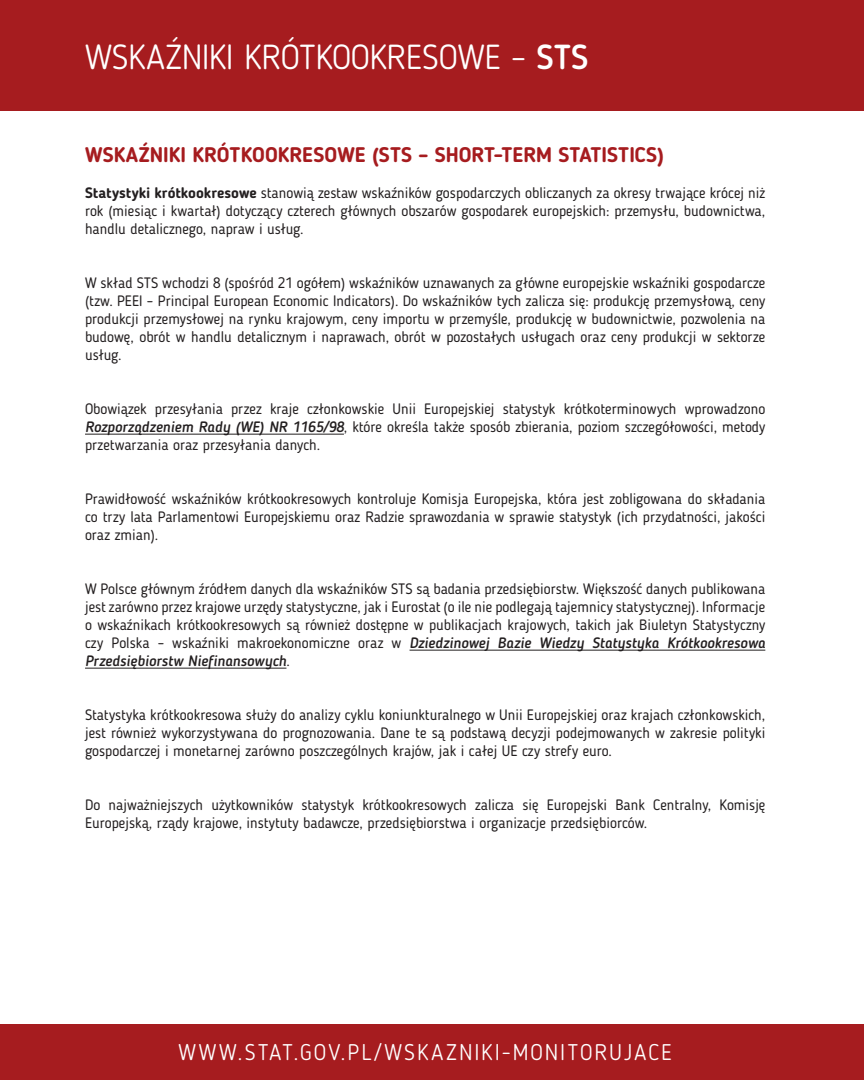
<style>
.page{position:relative;width:864px;height:1080px;background:#fff}
.page>*{position:absolute;margin:0;border:0;box-sizing:border-box;transform-origin:0 0}
.Section_spread_title{font:300 34.5px "Blogger Sans";letter-spacing:-.005em;color:#fff}
.Section_spread_title-2{font:300 22.5px "Blogger Sans";letter-spacing:.09em;color:#fff}
.t1{font:700 21px "Blogger Sans";color:#a61c1f}
.t2{font:15px/18px "Blogger Sans";color:#231f20;text-align:justify}
.s1{font-weight:500}
.s2{font-weight:700}
.s3{font-weight:500;font-style:italic}
</style>
<div class="page">
<div style="left:0;top:0;width:864px;height:111px;background:#a61c1f"></div>
<div style="left:0;top:1025px;width:864px;height:55px;background:#a61c1f"></div>
<hr style="left:85px;top:434px;width:259px;height:1px;background:#231f20">
<hr style="left:410px;top:650px;width:355px;height:1px;background:#231f20">
<hr style="left:85px;top:668px;width:201px;height:1px;background:#231f20">
<p class="Section_spread_title" style="left:85px;top:36px;width:505px">WSKAŹNIKI KRÓTKOOKRESOWE – <span class="s1">STS</span></p>
<p class="t1" style="left:85px;top:142px;width:580px">WSKAŹNIKI KRÓTKOOKRESOWE (STS – SHORT-TERM STATISTICS)</p>
<p class="t2" style="left:85px;top:184px;width:682px"><span class="s2">Statystyki krótkookresowe</span> stanowią zestaw wskaźników gospodarczych obliczanych za okresy trwające krócej niż rok (miesiąc i kwartał) dotyczący czterech głównych obszarów gospodarek europejskich: przemysłu, budownictwa, handlu detalicznego, napraw i usług.</p>
<p class="t2" style="left:85px;top:274px;width:682px">W skład STS wchodzi 8 (spośród 21 ogółem) wskaźników uznawanych za główne europejskie wskaźniki gospodarcze (tzw. PEEI – Principal European Economic Indicators). Do wskaźników tych zalicza się: produkcję przemysłową, ceny produkcji przemysłowej na rynku krajowym, ceny importu w przemyśle, produkcję w budownictwie, pozwolenia na budowę, obrót w handlu detalicznym i naprawach, obrót w pozostałych usługach oraz ceny produkcji w sektorze usług.</p>
<p class="t2" style="left:85px;top:400px;width:682px">Obowiązek przesyłania przez kraje członkowskie Unii Europejskiej statystyk krótkoterminowych wprowadzono <span class="s3">Rozporządzeniem Rady (WE) NR 1165/98</span>, które określa także sposób zbierania, poziom szczegółowości, metody przetwarzania oraz przesyłania danych.</p>
<p class="t2" style="left:85px;top:490px;width:682px">Prawidłowość wskaźników krótkookresowych kontroluje Komisja Europejska, która jest zobligowana do składania co trzy lata Parlamentowi Europejskiemu oraz Radzie sprawozdania w sprawie statystyk (ich przydatności, jakości oraz zmian).</p>
<p class="t2" style="left:85px;top:580px;width:682px">W Polsce głównym źródłem danych dla wskaźników STS są badania przedsiębiorstw. Większość danych publikowana jest zarówno przez krajowe urzędy statystyczne, jak i Eurostat (o ile nie podlegają tajemnicy statystycznej). Informacje o wskaźnikach krótkookresowych są również dostępne w publikacjach krajowych, takich jak Biuletyn Statystyczny czy Polska – wskaźniki makroekonomiczne oraz w <span class="s3">Dziedzinowej Bazie Wiedzy Statystyka Krótkookresowa Przedsiębiorstw Niefinansowych</span>.</p>
<p class="t2" style="left:85px;top:706px;width:682px">Statystyka krótkookresowa służy do analizy cyklu koniunkturalnego w Unii Europejskiej oraz krajach członkowskich, jest również wykorzystywana do prognozowania. Dane te są podstawą decyzji podejmowanych w zakresie polityki gospodarczej i monetarnej zarówno poszczególnych krajów, jak i całej UE czy strefy euro.</p>
<p class="t2" style="left:85px;top:796px;width:682px">Do najważniejszych użytkowników statystyk krótkookresowych zalicza się Europejski Bank Centralny, Komisję<br>Europejską, rządy krajowe, instytuty badawcze, przedsiębiorstwa i organizacje przedsiębiorców.</p>
<p class="Section_spread_title-2" style="left:178px;top:1039px;width:495px">WWW.STAT.GOV.PL/WSKAZNIKI-MONITORUJACE</p>
</div>
